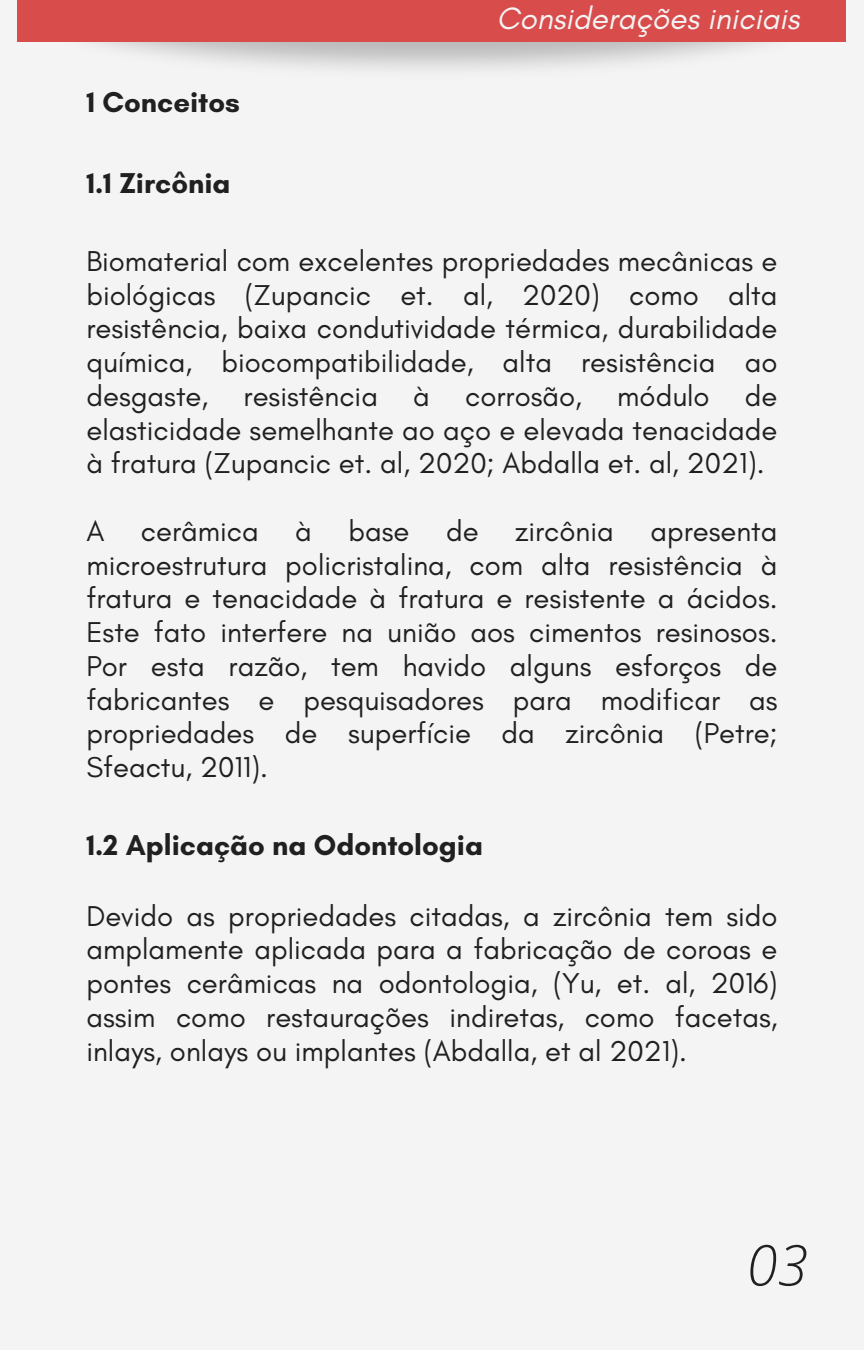
<style>
.page{position:relative;width:864px;height:1350px;background:#f4f4f4}
.page>*{position:absolute;margin:0;border:0;box-sizing:border-box;transform-origin:0 0}
.t1{font:italic 300 56.25px "Open Sans";color:#202020}
.t2{font:italic 31.5px "Glacial Indifference";color:#f4f4f4}
.t3{font:29.25px/33.8px "Glacial Indifference";color:#202020;text-align:justify}
.t4{font:700 29.25px "Glacial Indifference";color:#202020}
</style>
<div class="page">
<img style="left:17px;top:0;width:829px;height:69px">
<div style="left:18px;top:0;width:828px;height:41px;background:#d84c4c"></div>
<p class="t4" style="left:86px;top:84px;width:155px">1 Conceitos</p>
<p class="t4" style="left:86px;top:165px;width:146px">1.1 Zircônia</p>
<p class="t2" style="left:497px;top:-1px;width:304px">Considerações iniciais</p>
<p class="t3" style="left:86px;top:244px;width:693px">Biomaterial com excelentes propriedades mecânicas e biológicas (Zupancic et. al, 2020) como alta resistência, baixa condutividade térmica, durabilidade química, biocompatibilidade, alta resistência ao desgaste, resistência à corrosão, módulo de elasticidade semelhante ao aço e elevada tenacidade à fratura (Zupancic et. al, 2020; Abdalla et. al, 2021).</p>
<p class="t3" style="left:86px;top:514px;width:693px">A cerâmica à base de zircônia apresenta microestrutura policristalina, com alta resistência à fratura e tenacidade à fratura e resistente a ácidos.<br>Este fato interfere na união aos cimentos resinosos.<br>Por esta razão, tem havido alguns esforços de fabricantes e pesquisadores para modificar as propriedades de superfície da zircônia (Petre; Sfeactu, 2011).</p>
<p class="t4" style="left:86px;top:827px;width:398px">1.2 Aplicação na Odontologia</p>
<p class="t3" style="left:86px;top:898px;width:693px">Devido as propriedades citadas, a zircônia tem sido amplamente aplicada para a fabricação de coroas e pontes cerâmicas na odontologia, (Yu, et. al, 2016) assim como restaurações indiretas, como facetas, inlays, onlays ou implantes (Abdalla, et al 2021).</p>
<p class="t1" style="left:747px;top:1225px;width:63px">03</p>
</div>
